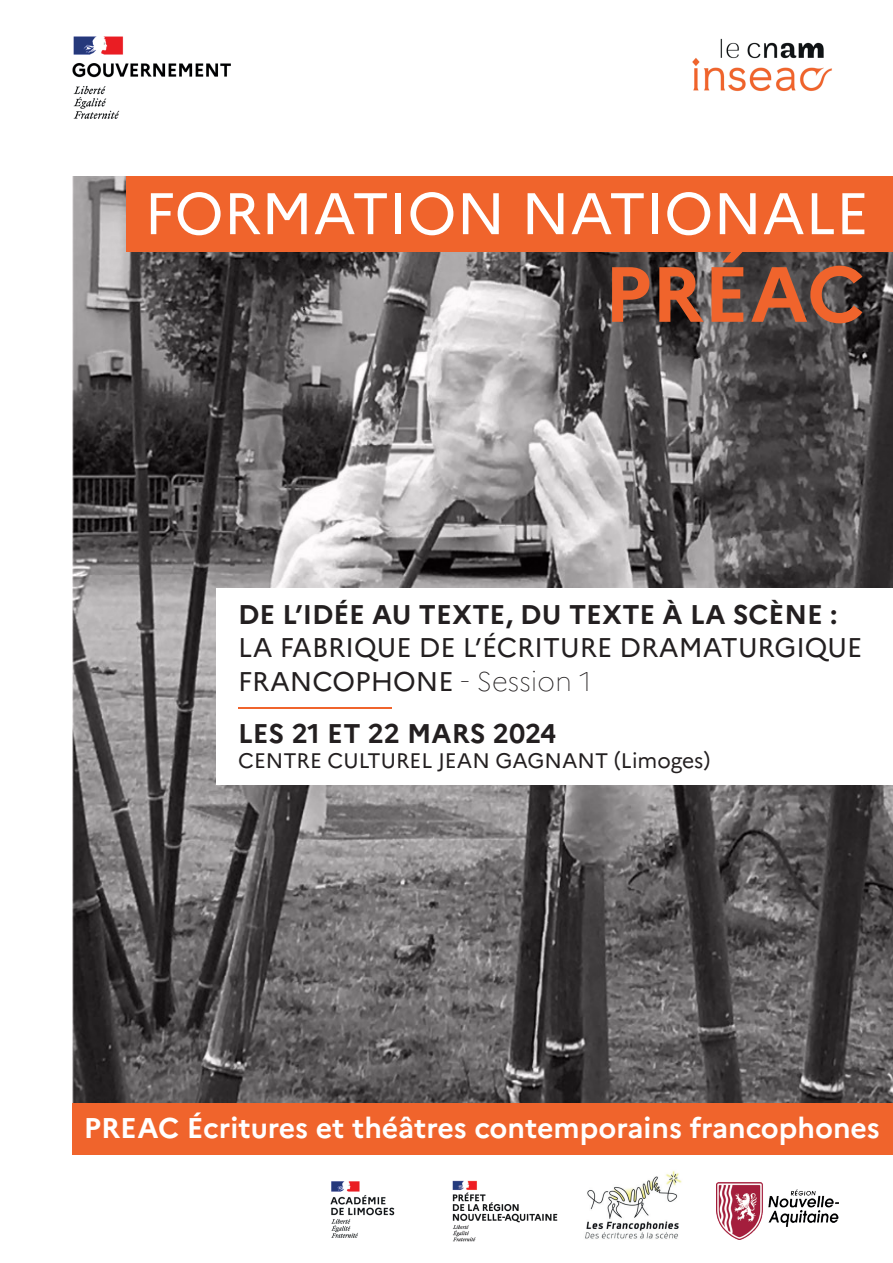
<style>
.page{position:relative;width:893px;height:1263px;background:#fff}
.page>*{position:absolute;margin:0;border:0;box-sizing:border-box;transform-origin:0 0}
.t1{font:700 78px "Marianne";color:#f0642c}
.t2{font:58.5px "Marianne";color:#fff}
.t3{font:700 28.5px "Marianne";color:#fff}
.t4{font:27px/34.2px "Marianne";color:#231f20}
.t5{font:700 27px "Marianne";color:#231f20}
.t6{font:21px "Marianne";color:#231f20}
.s1{font-weight:100}
</style>
<div class="page">
<img style="left:72px;top:176px;width:821px;height:978px">
<img style="left:72px;top:36px;width:159px;height:83px">
<img style="left:692px;top:38px;width:140px;height:54px">
<div style="left:126px;top:176px;width:767px;height:76px;background:#f0642c"></div>
<div style="left:72px;top:1103px;width:820px;height:51px;background:#f0642c"></div>
<div style="left:217px;top:588px;width:676px;height:196px;background:#fff"></div>
<hr style="left:238px;top:707px;width:153px;height:2px;background:#f0642c">
<img style="left:330px;top:1181px;width:65px;height:57px">
<img style="left:452px;top:1180px;width:106px;height:62px">
<img style="left:585px;top:1171px;width:97px;height:68px">
<img style="left:716px;top:1182px;width:123px;height:57px">
<h2 class="t2" style="left:144px;top:168px;width:726px">FORMATION NATIONALE</h2>
<h1 class="t1" style="left:604px;top:234px;width:262px">PRÉAC</h1>
<p class="t5" style="left:238px;top:594px;width:601px">DE L’IDÉE AU TEXTE, DU TEXTE À LA SCÈNE :</p>
<p class="t4" style="left:238px;top:628px;width:626px">LA FABRIQUE DE L’ÉCRITURE DRAMATURGIQUE<br>FRANCOPHONE <span class="s1">- Session 1</span></p>
<p class="t5" style="left:238px;top:712px;width:320px">LES 21 ET 22 MARS 2024</p>
<p class="t6" style="left:238px;top:744px;width:474px">CENTRE CULTUREL JEAN GAGNANT (Limoges)</p>
<p class="t3" style="left:84px;top:1106px;width:797px">PREAC Écritures et théâtres contemporains francophones</p>
</div>
